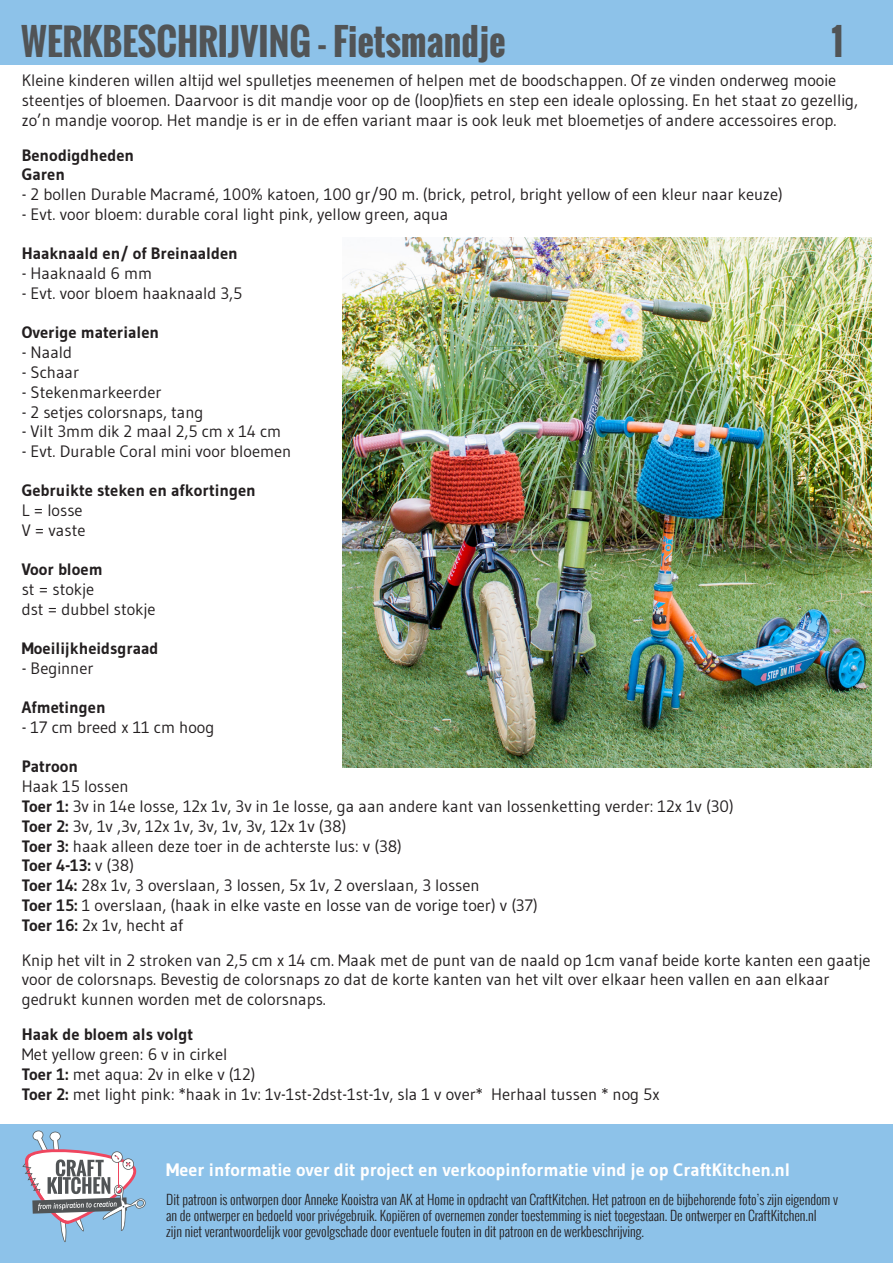
<style>
.page{position:relative;width:893px;height:1263px;background:#fff}
.page>*{position:absolute;margin:0;border:0;box-sizing:border-box;transform-origin:0 0}
.t1{font:700 36px "Oswald";color:#515456}
.t2{font:700 18px "Gudea";color:#fff}
.t3{font:16.5px/19.8px "Gudea";color:#231f20}
.t4{font:700 16.5px "Gudea";color:#231f20}
.t5{font:300 13.5px "Oswald";color:#231f20}
.s1{font-weight:700}
.s2{font-weight:400}
</style>
<div class="page">
<div style="left:0;top:1125px;width:893px;height:138px;background:#8dc2e9"></div>
<div style="left:0;top:0;width:893px;height:64px;background:#8dc2e9"></div>
<svg style="left:22px;top:1130px;width:124px;height:112px"></svg>
<img style="left:342px;top:238px;width:530px;height:529px">
<p class="t1" style="left:21px;top:14px;width:486px">WERKBESCHRIJVING - Fietsmandje</p>
<p class="t1" style="left:831px;top:14px;width:13px">1</p>
<p class="t3" style="left:22px;top:70px;width:838px">Kleine kinderen willen altijd wel spulletjes meenemen of helpen met de boodschappen. Of ze vinden onderweg mooie steentjes of bloemen. Daarvoor is dit mandje voor op de (loop)fiets en step een ideale oplossing. En het staat zo gezellig, zo’n mandje voorop. Het mandje is er in de effen variant maar is ook leuk met bloemetjes of andere accessoires erop.</p>
<p class="t4" style="left:22px;top:145px;width:114px">Benodigdheden</p>
<p class="t4" style="left:22px;top:164px;width:45px">Garen</p>
<p class="t3" style="left:22px;top:184px;width:763px">- 2 bollen Durable Macramé, 100% katoen, 100 gr/90 m. (brick, petrol, bright yellow of een kleur naar keuze)</p>
<p class="t3" style="left:22px;top:204px;width:428px">- Evt. voor bloem: durable coral light pink, yellow green, aqua</p>
<p class="t4" style="left:22px;top:243px;width:218px">Haaknaald en/ of Breinaalden</p>
<p class="t3" style="left:22px;top:263px;width:132px">- Haaknaald 6 mm</p>
<p class="t3" style="left:22px;top:283px;width:222px">- Evt. voor bloem haaknaald 3,5</p>
<p class="t4" style="left:22px;top:322px;width:139px">Overige materialen</p>
<p class="t3" style="left:22px;top:342px;width:52px">- Naald</p>
<p class="t3" style="left:22px;top:362px;width:59px">- Schaar</p>
<p class="t3" style="left:22px;top:382px;width:141px">- Stekenmarkeerder</p>
<p class="t3" style="left:22px;top:402px;width:183px">- 2 setjes colorsnaps, tang</p>
<p class="t3" style="left:22px;top:421px;width:261px">- Vilt 3mm dik 2 maal 2,5 cm x 14 cm</p>
<p class="t3" style="left:22px;top:441px;width:271px">- Evt. Durable Coral mini voor bloemen</p>
<p class="t4" style="left:22px;top:480px;width:236px">Gebruikte steken en afkortingen</p>
<p class="t3" style="left:22px;top:500px;width:62px">L = losse</p>
<p class="t3" style="left:22px;top:520px;width:65px">V = vaste</p>
<p class="t4" style="left:22px;top:559px;width:82px">Voor bloem</p>
<p class="t3" style="left:22px;top:579px;width:74px">st = stokje</p>
<p class="t3" style="left:22px;top:599px;width:135px">dst = dubbel stokje</p>
<p class="t4" style="left:22px;top:638px;width:138px">Moeilijkheidsgraad</p>
<p class="t3" style="left:22px;top:658px;width:73px">- Beginner</p>
<p class="t4" style="left:22px;top:697px;width:85px">Afmetingen</p>
<p class="t3" style="left:22px;top:717px;width:194px">- 17 cm breed x 11 cm hoog</p>
<p class="t4" style="left:22px;top:756px;width:58px">Patroon</p>
<p class="t3" style="left:22px;top:776px;width:108px">Haak 15 lossen</p>
<p class="t3" style="left:22px;top:796px;width:713px"><span class="s1">Toer 1:</span> 3v in 14e losse, 12x 1v, 3v in 1e losse, ga aan andere kant van lossenketting verder: 12x 1v (30)</p>
<p class="t3" style="left:22px;top:816px;width:326px"><span class="s1">Toer 2:</span> 3v, 1v ,3v, 12x 1v, 3v, 1v, 3v, 12x 1v (38)</p>
<p class="t3" style="left:22px;top:836px;width:382px"><span class="s1">Toer 3:</span> haak alleen deze toer in de achterste lus: v (38)</p>
<p class="t4" style="left:22px;top:855px;width:114px">Toer 4-13: <span class="s2">v (38)</span></p>
<p class="t3" style="left:22px;top:875px;width:459px"><span class="s1">Toer 14:</span> 28x 1v, 3 overslaan, 3 lossen, 5x 1v, 2 overslaan, 3 lossen</p>
<p class="t3" style="left:22px;top:895px;width:517px"><span class="s1">Toer 15:</span> 1 overslaan, (haak in elke vaste en losse van de vorige toer) v (37)</p>
<p class="t3" style="left:22px;top:915px;width:163px"><span class="s1">Toer 16:</span> 2x 1v, hecht af</p>
<p class="t3" style="left:22px;top:950px;width:850px">Knip het vilt in 2 stroken van 2,5 cm x 14 cm. Maak met de punt van de naald op 1cm vanaf beide korte kanten een gaatje voor de colorsnaps. Bevestig de colorsnaps zo dat de korte kanten van het vilt over elkaar heen vallen en aan elkaar gedrukt kunnen worden met de colorsnaps.</p>
<p class="t4" style="left:22px;top:1024px;width:173px">Haak de bloem als volgt</p>
<p class="t3" style="left:22px;top:1044px;width:207px">Met yellow green: 6 v in cirkel</p>
<p class="t3" style="left:22px;top:1064px;width:235px"><span class="s1">Toer 1:</span> met aqua: 2v in elke v (12)</p>
<p class="t3" style="left:22px;top:1083px;width:639px"><span class="s1">Toer 2:</span> met light pink: *haak in 1v: 1v-1st-2dst-1st-1v, sla 1 v over* Herhaal tussen * nog 5x</p>
<p class="t2" style="left:166px;top:1159px;width:626px">Meer informatie over dit project en verkoopinformatie vind je op CraftKitchen.nl</p>
<p class="t5" style="left:166px;top:1189px;width:673px">Dit patroon is ontworpen door Anneke Kooistra van AK at Home in opdracht van CraftKitchen. Het patroon en de bijbehorende foto’s zijn eigendom v</p>
<p class="t5" style="left:166px;top:1205px;width:652px">an de ontwerper en bedoeld voor privégebruik. Kopiëren of overnemen zonder toestemming is niet toegestaan. De ontwerper en CraftKitchen.nl</p>
<p class="t5" style="left:166px;top:1222px;width:479px">zijn niet verantwoordelijk voor gevolgschade door eventuele fouten in dit patroon en de werkbeschrijving.</p>
</div>
